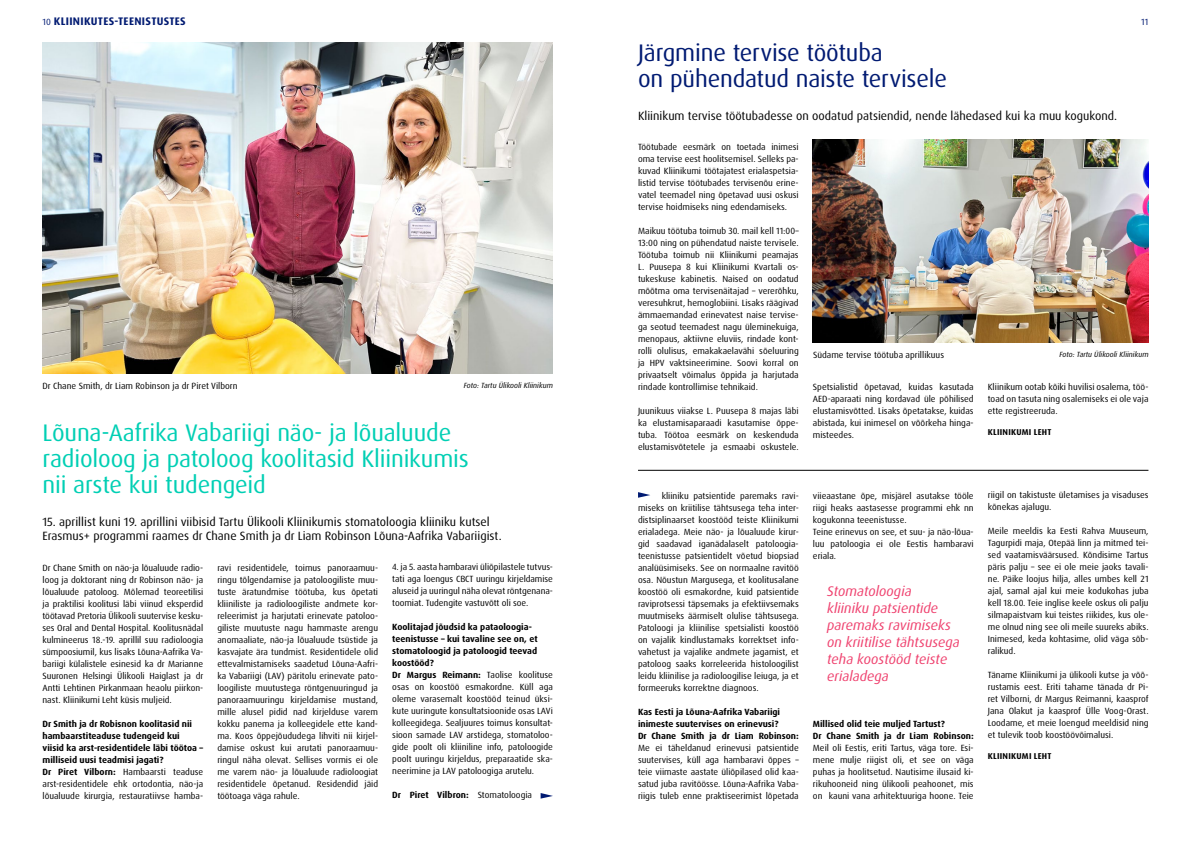
<style>
.page{position:relative;width:1191px;height:842px;background:#fff}
.page>*{position:absolute;margin:0;border:0;box-sizing:border-box;transform-origin:0 0}
.t1{font:24px/26px "Dax Pro";letter-spacing:-.005em;color:#00cfb4}
.t2{font:24px/26px "Dax Pro";letter-spacing:-.01em;color:#001a72}
.t3{font:italic 14px/17px "Dax Pro";color:#ef426f}
.t4{font:12px/14.4px "Dax Pro";color:#000}
.t5{font:700 11px "Dax Pro";letter-spacing:.025em;color:#001a72}
.t6{font:9px/12px "Dax Pro";color:#000;text-align:justify}
.t7{font:700 9px/12px "Dax Pro";color:#000}
.t8{font:9px "Dax Pro";color:#001a72}
.t9{font:700 8.5px "Dax Pro";letter-spacing:.03em;color:#000}
.t10{font:italic 7.5px "Dax Pro";color:#000}
.s1{font-weight:400;font-size:9px}
.s2{font-weight:400}
.s3{font-weight:700}
</style>
<div class="page">
<hr style="left:638px;top:470px;width:510px;height:1px;background:#000">
<svg style="left:540px;top:793px;width:13px;height:6px"></svg>
<svg style="left:638px;top:492px;width:12px;height:6px"></svg>
<img style="left:43px;top:43px;width:510px;height:330px">
<img style="left:813px;top:140px;width:335px;height:203px">
<p class="t5" style="left:43px;top:14px;width:145px"><span class="s1">10</span> KLIINIKUTES-TEENISTUSTES</p>
<p class="t8" style="left:1141px;top:16px;width:9px">11</p>
<h1 class="t2" style="left:638px;top:40px;width:310px">Järgmine tervise töötuba<br>on pühendatud naiste tervisele</h1>
<p class="t6" style="left:43px;top:380px;width:197px">Dr Chane Smith, dr Liam Robinson ja dr Piret Vilborn</p>
<p class="t10" style="left:464px;top:381px;width:91px">Foto: Tartu Ülikooli Kliinikum</p>
<h1 class="t1" style="left:43px;top:419px;width:428px">Lõuna-Aafrika Vabariigi näo- ja lõualuude radioloog ja patoloog koolitasid Kliinikumis nii arste kui tudengeid</h1>
<h3 class="t4" style="left:43px;top:515px;width:460px">15. aprillist kuni 19. aprillini viibisid Tartu Ülikooli Kliinikumis stomatoloogia kliiniku kutsel<br>Erasmus+ programmi raames dr Chane Smith ja dr Liam Robinson Lõuna-Aafrika Vabariigist.</h3>
<p class="t6" style="left:43px;top:561px;width:162px">Dr Chane Smith on näo-ja lõualuude radio&shy;loog ja doktorant ning dr Robinson näo- ja lõualuude patoloog. Mõlemad teoreetilisi ja praktilisi koolitusi läbi viinud eksperdid töötavad Pretoria Ülikooli suutervise kesku&shy;ses Oral and Dental Hospital. Koolitusnädal kulmineerus 18.-19. aprillil suu radioloogia sümpoosiumil, kus lisaks Lõuna-Aafrika Va&shy;bariigi külalistele esinesid ka dr Marianne Suuronen Helsingi Ülikooli Haiglast ja dr Antti Lehtinen Pirkanmaan heaolu piirkon&shy;nast. Kliinikumi Leht küsis muljeid.</p>
<p class="t7" style="left:43px;top:717px;width:162px">Dr Smith ja dr Robisnon koolitasid nii hambaarstiteaduse tudengeid kui viisid ka arst-residentidele läbi töötoa – milliseid uusi teadmisi jagati?<br>Dr Piret Vilborn: <span class="s2">Hambaarsti teaduse arst-residentidele ehk ortodontia, näo-ja lõualuude kirurgia, restauratiivse hamba-</span></p>
<p class="t6" style="left:217px;top:561px;width:162px">ravi residentidele, toimus panoraamuu&shy;ringu tõlgendamise ja patoloogiliste muu&shy;tuste äratundmise töötuba, kus õpetati kliiniliste ja radioloogiliste andmete kor&shy;releerimist ja harjutati erinevate patoloo&shy;giliste muutuste nagu hammaste arengu anomaaliate, näo-ja lõualuude tsüstide ja kasvajate ära tundmist. Residentidele olid ettevalmistamiseks saadetud Lõuna-Aafri&shy;ka Vabariigi (LAV) päritolu erinevate pato&shy;loogiliste muutustega röntgenuuringud ja panoraamuuringu kirjeldamise mustand, mille alusel pidid nad kirjelduse varem kokku panema ja kolleegidele ette kand&shy;ma. Koos õppejõududega lihviti nii kirjel&shy;damise oskust kui arutati panoraamuu&shy;ringul näha olevat. Sellises vormis ei ole me varem näo- ja lõualuude radioloogiat residentidele õpetanud. Residendid jäid töötoaga väga rahule.</p>
<p class="t6" style="left:392px;top:561px;width:162px">4. ja 5. aasta hambaravi üliõpilastele tutvus&shy;tati aga loengus CBCT uuringu kirjeldamise aluseid ja uuringul näha olevat röntgenana&shy;toomiat. Tudengite vastuvõtt oli soe.</p>
<p class="t6" style="left:392px;top:621px;width:162px;text-align:left"><span class="s3">Koolitajad jõudsid ka pataoloogia&shy;teenistusse – kui tavaline see on, et stomatoloogid ja patoloogid teevad koostööd?<br>Dr Margus Reimann:</span> Taolise koolituse osas on koostöö esmakordne. Küll aga oleme varasemalt koostööd teinud üksi&shy;kute uuringute konsultatsioonide osas LAVi kolleegidega. Sealjuures toimus konsultat&shy;sioon samade LAV arstidega, stomatoloo&shy;gide poolt oli kliiniline info, patoloogide poolt uuringu kirjeldus, preparaatide ska&shy;neerimine ja LAV patoloogiga arutelu.</p>
<p class="t7" style="left:392px;top:789px;width:141px">Dr Piret Vilbron: <span class="s2">Stomatoloogia</span></p>
<h3 class="t4" style="left:638px;top:108px;width:481px">Kliinikum tervise töötubadesse on oodatud patsiendid, nende lähedased kui ka muu kogukond.</h3>
<p class="t6" style="left:638px;top:141px;width:162px">Töötubade eesmärk on toetada inimesi oma tervise eest hoolitsemisel. Selleks pa&shy;kuvad Kliinikumi töötajatest erialaspetsia&shy;listid tervise töötubades tervisenõu erine&shy;vatel teemadel ning õpetavad uusi oskusi tervise hoidmiseks ning edendamiseks.</p>
<p class="t6" style="left:638px;top:225px;width:162px">Maikuu töötuba toimub 30. mail kell 11:00– 13:00 ning on pühendatud naiste tervisele.<br>Töötuba toimub nii Kliinikumi peamajas L. Puusepa 8 kui Kliinikumi Kvartali os&shy;tukeskuse kabinetis. Naised on oodatud mõõtma oma tervisenäitajad – vererõhku, veresuhkrut, hemoglobiini. Lisaks räägivad ämmaemandad erinevatest naise tervise&shy;ga seotud teemadest nagu üleminekuiga, menopaus, aktiivne eluviis, rindade kont&shy;rolli olulisus, emakakaelavähi sõeluuring ja HPV vaktsineerimine. Soovi korral on privaatselt võimalus õppida ja harjutada rindade kontrollimise tehnikaid.</p>
<p class="t6" style="left:638px;top:405px;width:162px">Juunikuus viiakse L. Puusepa 8 majas läbi ka elustamisaparaadi kasutamise õppe&shy;tuba. Töötoa eesmärk on keskenduda elustamisvõtetele ja esmaabi oskustele.</p>
<p class="t6" style="left:813px;top:349px;width:133px">Südame tervise töötuba aprillikuus</p>
<p class="t10" style="left:1059px;top:349px;width:91px">Foto: Tartu Ülikooli Kliinikum</p>
<p class="t6" style="left:813px;top:381px;width:162px">Spetsialistid õpetavad, kuidas kasutada AED-aparaati ning kordavad üle põhilised elustamisvõtted. Lisaks õpetatakse, kuidas abistada, kui inimesel on võõrkeha hinga&shy;misteedes.</p>
<p class="t6" style="left:987px;top:381px;width:162px">Kliinikum ootab kõiki huvilisi osalema, töö&shy;toad on tasuta ning osalemiseks ei ole vaja ette registreeruda.</p>
<p class="t9" style="left:987px;top:427px;width:65px">KLIINIKUMI LEHT</p>
<p class="t6" style="left:638px;top:489px;width:162px;text-indent:24px">kliiniku patsientide paremaks ravi&shy;miseks on kriitilise tähtsusega teha inter&shy;distsiplinaarset koostööd teiste Kliinikumi erialadega. Meie näo- ja lõualuude kirur&shy;gid saadavad iganädalaselt patoloogia&shy;teenistusse patsientidelt võetud biopsiad analüüsimiseks. See on normaalne ravitöö osa. Nõustun Margusega, et koolitusalane koostöö oli esmakordne, kuid patsientide raviprotsessi täpsemaks ja efektiivsemaks muutmiseks äärmiselt olulise tähtsusega.<br>Patoloogi ja kliinilise spetsialisti koostöö on vajalik kindlustamaks korrektset info&shy;vahetust ja vajalike andmete jagamist, et patoloog saaks korreleerida histoloogilist leidu kliinilise ja radioloogilise leiuga, ja et formeeruks korrektne diagnoos.</p>
<p class="t7" style="left:638px;top:705px;width:162px">Kas Eesti ja Lõuna-Aafrika Vabariigi inimeste suutervises on erinevusi?<br>Dr Chane Smith ja dr Liam Robinson:</p>
<p class="t6" style="left:638px;top:741px;width:162px">Me ei täheldanud erinevusi patsientide suutervises, küll aga hambaravi õppes – teie viimaste aastate üliõpilased olid kaa&shy;satud juba ravitöösse. Lõuna-Aafrika Vaba&shy;riigis tuleb enne praktiseerimist lõpetada</p>
<p class="t6" style="left:813px;top:489px;width:162px;text-align:left">viieaastane õpe, misjärel asutakse tööle riigi heaks aastasesse programmi ehk nn kogukonna teeenistusse.<br>Teine erinevus on see, et suu- ja näo-lõua&shy;luu patoloogia ei ole Eestis hambaravi eriala.</p>
<h2 class="t3" style="left:827px;top:583px;width:134px">Stomatoloogia<br>kliiniku patsientide paremaks ravimiseks on kriitilise tähtsusega teha koostööd teiste erialadega</h2>
<p class="t7" style="left:813px;top:717px;width:162px">Millised olid teie muljed Tartust?<br>Dr Chane Smith ja dr Liam Robinson:</p>
<p class="t6" style="left:813px;top:741px;width:162px">Meil oli Eestis, eriti Tartus, väga tore. Esi&shy;mene mulje riigist oli, et see on väga puhas ja hoolitsetud. Nautisime ilusaid ki&shy;rikuhooneid ning ülikooli peahoonet, mis on kauni vana arhitektuuriga hoone. Teie</p>
<p class="t6" style="left:987px;top:489px;width:162px">riigil on takistuste ületamises ja visaduses kõnekas ajalugu.</p>
<p class="t6" style="left:987px;top:525px;width:162px">Meile meeldis ka Eesti Rahva Muuseum, Tagurpidi maja, Otepää linn ja mitmed tei&shy;sed vaatamisväärsused. Kõndisime Tartus päris palju – see ei ole meie jaoks tavali&shy;ne. Päike loojus hilja, alles umbes kell 21 ajal, samal ajal kui meie kodukohas juba kell 18.00. Teie inglise keele oskus oli palju silmapaistvam kui teistes riikides, kus ole&shy;me olnud ning see oli meile suureks abiks.<br>Inimesed, keda kohtasime, olid väga sõb&shy;ralikud.</p>
<p class="t6" style="left:987px;top:669px;width:162px">Täname Kliinikumi ja ülikooli kutse ja võõ&shy;rustamis eest. Eriti tahame tänada dr Pi&shy;ret Vilborni, dr Margus Reimanni, kaasprof Jana Olakut ja kaasprof Ülle Voog-Orast.<br>Loodame, et meie loengud meeldisid ning et tulevik toob koostöövõimalusi.</p>
<p class="t9" style="left:988px;top:751px;width:65px">KLIINIKUMI LEHT</p>
</div>
